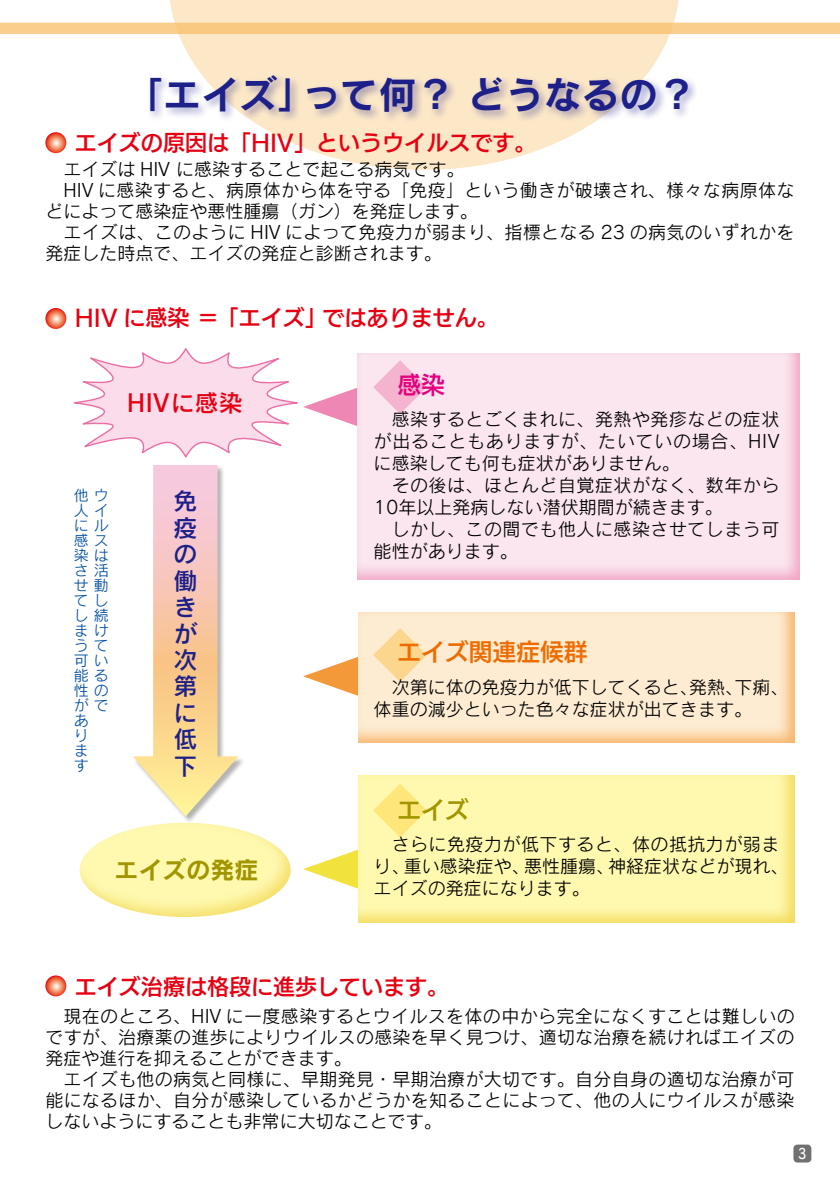
<style>
.page{position:relative;width:840px;height:1191px;background:#fff}
.page>*{position:absolute;margin:0;border:0;box-sizing:border-box;transform-origin:0 0}
.t1{font:38px "Rodin Pro B";color:#1d2088}
.t2{font:24px/26.4px "Rodin Pro DB";color:#1d2088}
.t3{font:24px "UD Kakugo Large Pro DB";color:#ed6c00}
.t4{font:24px "Rodin Pro B";color:#a19600}
.t5{font:24px "Rodin Pro DB";color:#e60012}
.t6{font:24px "UD Kakugo Large Pro DB";color:#a19600}
.t7{font:24px "UD Kakugo Large Pro DB";color:#e4007f}
.t8{font:22px "UD Kakugo Large Pro DB";color:#e60012}
.t9{font:18px/22px "Rodin Pro M";color:#000;text-align:justify}
.t10{font:18px "Rodin Pro M";letter-spacing:.02em;color:#000}
.t11{font:18px/22px "Rodin Pro M";letter-spacing:.025em;color:#000}
.t12{font:15px/15px "Rodin Pro M";color:#004ea2}
.t13{font:14.2px "Rodin Pro DB";color:#fff;scale:.85 1}
.s1{color:#000}
</style>
<div class="page">
<svg style="left:169px;top:0;width:510px;height:170px;fill:#fce7c7"></svg>
<div style="left:0;top:23px;width:839px;height:11px;background:#f9c981"></div>
<div style="left:356px;top:350px;width:446px;height:232px;background:#f19ec2;opacity:.75"></div>
<div style="left:356px;top:609px;width:440px;height:134px;background:#f6ae54;opacity:.75"></div>
<div style="left:356px;top:772px;width:440px;height:152px;background:#efd65a;opacity:.75"></div>
<div style="left:147px;top:72px;width:551px;height:50px;background:#1d2088;opacity:.4"></div>
<svg style="left:45px;top:132px;width:21px;height:21px"></svg>
<svg style="left:45px;top:308px;width:21px;height:21px"></svg>
<svg style="left:45px;top:975px;width:21px;height:21px"></svg>
<div style="left:78px;top:819px;width:216px;height:98px;background:#efd65a;opacity:.6"></div>
<svg style="left:303px;top:628px;width:123px;height:76px"></svg>
<svg style="left:303px;top:783px;width:123px;height:114px"></svg>
<svg style="left:74px;top:348px;width:352px;height:111px"></svg>
<div style="left:132px;top:465px;width:113px;height:359px;background:#fff"></div>
<svg style="left:133px;top:465px;width:105px;height:351px"></svg>
<div style="left:793px;top:1144px;width:17px;height:18px;background:#727171;border-radius:4px"></div>
<h1 class="t1" style="left:125px;top:69px;width:572px">「エイズ」って何？ どうなるの？</h1>
<p class="t8" style="left:45px;top:125px;width:492px"><span class="s1">　</span> エイズの原因は「HIV」というウイルスです。</p>
<p class="t9" style="left:63px;top:157px;width:402px">エイズは HIV に感染することで起こる病気です。</p>
<p class="t10" style="left:63px;top:178px;width:732px">HIV に感染すると、病原体から体を守る「免疫」という働きが破壊され、様々な病原体な</p>
<p class="t9" style="left:45px;top:199px;width:433px">どによって感染症や悪性腫瘍（ガン）を発症します。</p>
<p class="t9" style="left:63px;top:220px;width:732px">エイズは、このように HIV によって免疫力が弱まり、指標となる 23 の病気のいずれかを</p>
<p class="t9" style="left:45px;top:241px;width:397px">発症した時点で、エイズの発症と診断されます。</p>
<p class="t8" style="left:45px;top:300px;width:454px"><span class="s1">　</span> HIV に感染 ＝「エイズ」ではありません。</p>
<h2 class="t5" style="left:127px;top:387px;width:117px">HIVに感染</h2>
<p class="t12" style="left:74px;top:487px;width:36px">他ウ人イにル感ス染はさ<br>せ動て<br>し続ま<br>う<br>可い能る性のがであ<br>り<br>ま<br>す</p>
<p class="t12" style="left:94px;top:555px;width:16px;line-height:30px;text-align:justify">活しけ</p>
<p class="t12" style="left:94px;top:637px;width:15px">て</p>
<h2 class="t2" style="left:173px;top:487px;width:26px">免疫の働きが次第に低下</h2>
<h2 class="t4" style="left:114px;top:854px;width:146px">エイズの発症</h2>
<h2 class="t7" style="left:397px;top:365px;width:49px">感染</h2>
<p class="t9" style="left:373px;top:408px;width:407px;text-indent:18px">感染するとごくまれに、発熱や発疹などの症状が出ることもありますが、たいていの場合、HIVに感染しても何も症状がありません。</p>
<p class="t9" style="left:373px;top:474px;width:407px;text-indent:18px">その後は、ほとんど自覚症状がなく、数年から<br>10年以上発病しない潜伏期間が続きます。</p>
<p class="t11" style="left:373px;top:518px;width:407px;text-indent:18px">しかし、この間でも他人に感染させてしまう可能性があります。</p>
<h2 class="t3" style="left:397px;top:632px;width:192px">エイズ関連症候群</h2>
<p class="t9" style="left:373px;top:675px;width:416px;text-indent:18px">次第に体の免疫力が低下してくると、発熱、下痢、体重の減少といった色々な症状が出てきます。</p>
<h2 class="t6" style="left:397px;top:789px;width:73px">エイズ</h2>
<p class="t9" style="left:373px;top:833px;width:416px;text-align:left;text-indent:18px">さらに免疫力が低下すると、体の抵抗力が弱まり、重い感染症や、悪性腫瘍、神経症状などが現れ、エイズの発症になります。</p>
<p class="t8" style="left:45px;top:968px;width:405px"><span class="s1">　</span> エイズ治療は格段に進歩しています。</p>
<p class="t9" style="left:45px;top:1005px;width:750px;line-height:21px;text-indent:18px">現在のところ、HIV に一度感染するとウイルスを体の中から完全になくすことは難しいのですが、治療薬の進歩によりウイルスの感染を早く見つけ、適切な治療を続ければエイズの発症や進行を抑えることができます。</p>
<p class="t9" style="left:45px;top:1068px;width:750px;line-height:21px;text-indent:18px">エイズも他の病気と同様に、早期発見・早期治療が大切です。自分自身の適切な治療が可能になるほか、自分が感染しているかどうかを知ることによって、他の人にウイルスが感染しないようにすることも非常に大切なことです。</p>
<p class="t13" style="left:797px;top:1144px;width:11px">3</p>
</div>
